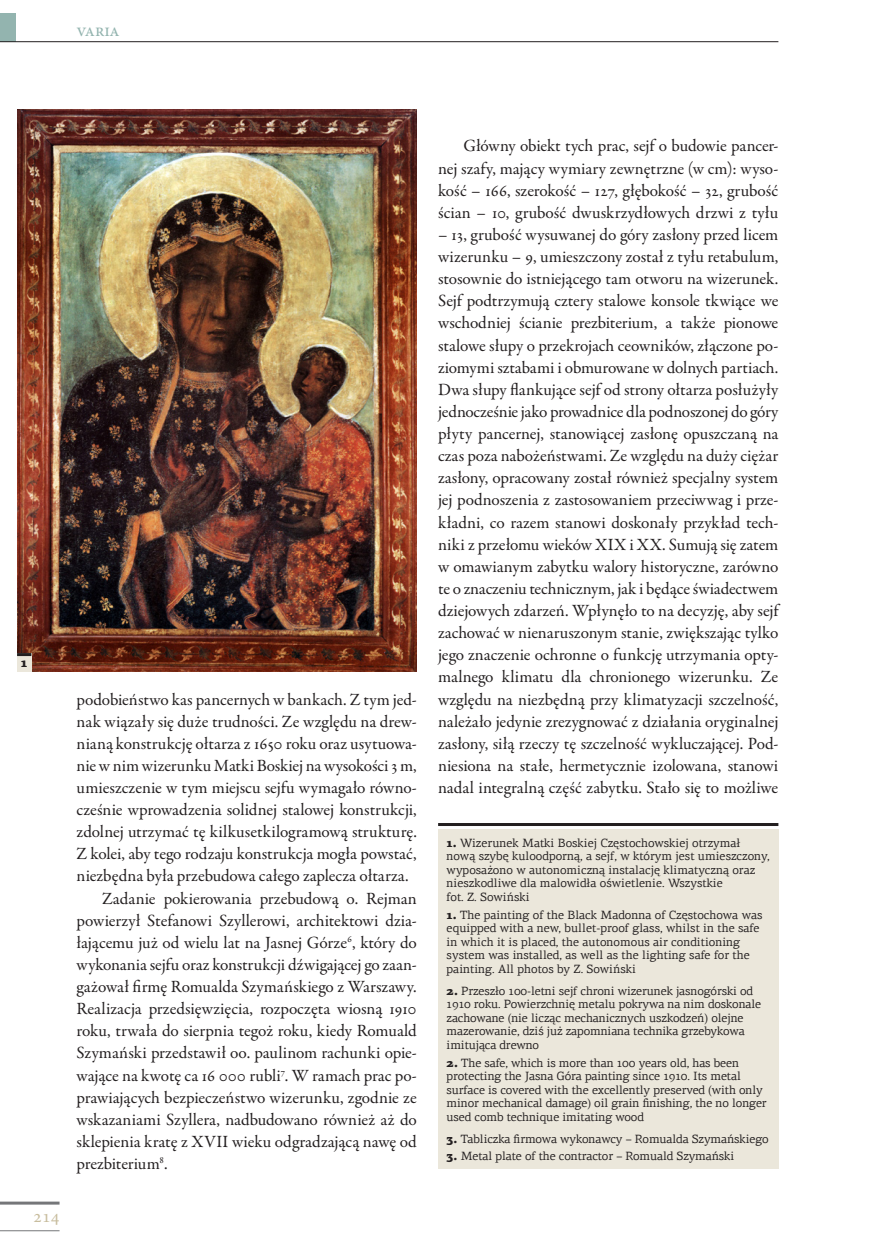
<style>
.page{position:relative;width:872px;height:1255px;background:#fff}
.page>*{position:absolute;margin:0;border:0;box-sizing:border-box;transform-origin:0 0}
.t1{font:18px "Minion Pro";letter-spacing:-.015em;color:#93b4af}
.t2{font:18px "Minion Pro";color:#c8bd9e}
.Styl_akapitowy_1{font:17.25px/22px "Garamond Premr Pro";color:#231f20;text-align:justify}
.t3{font:900 12.75px "PF Agora Serif Pro";color:#231f20}
.t4{font:12px/13.5px "PF Agora Serif Pro";letter-spacing:-.01em;color:#231f20}
.s1{font-weight:900}
</style>
<div class="page">
<hr style="left:0;top:1201px;width:60px;height:3px;background:#757679">
<hr style="left:0;top:1230px;width:60px;height:1px;background:#757679">
<div style="left:0;top:13px;width:16px;height:29px;background:#93b4af"></div>
<hr style="left:0;top:41px;width:778px;height:1px;background:#231f20">
<img style="left:17px;top:110px;width:400px;height:561px">
<div style="left:438px;top:829px;width:340px;height:339px;background:#ebe7db"></div>
<hr style="left:438px;top:823px;width:340px;height:3px;background:#231f20">
<div style="left:17px;top:653px;width:14px;height:18px;background:#ebe7db"></div>
<hr style="left:17px;top:653px;width:14px;height:3px;background:#231f20">
<p class="t1" style="left:77px;top:18px;width:45px">varia</p>
<p class="t3" style="left:21px;top:654px;width:8px">1</p>
<p class="t2" style="left:33px;top:1203px;width:28px">214</p>
<p class="Styl_akapitowy_1" style="left:77px;top:688px;width:342px">podobieństwo kas pancernych w bankach. Z tym jed&shy;nak wiązały się duże trudności. Ze względu na drew&shy;nianą konstrukcję ołtarza z 1650 roku oraz usytuowa&shy;nie wnim wizerunku Matki Boskiej na wysokości 3 m, umieszczenie w tym miejscu sejfu wymagało równo&shy;cześnie wprowadzenia solidnej stalowej konstrukcji, zdolnej utrzymać tę kilkusetkilogramową strukturę.<br>Z kolei, aby tego rodzaju konstrukcja mogła powstać, niezbędna była przebudowa całego zaplecza ołtarza.</p>
<p class="Styl_akapitowy_1" style="left:77px;top:887px;width:342px;text-indent:26px">Zadanie pokierowania przebudową o. Rejman powierzył Stefanowi Szyllerowi, architektowi dzia&shy;łającemu już od wielu lat na Jasnej Górze<sup>6</sup>, który do wykonania sejfu oraz konstrukcji dźwigającej go zaan&shy;gażował firmę Romualda Szymańskiego z Warszawy.<br>Realizacja przedsięwzięcia, rozpoczęta wiosną 1910 roku, trwała do sierpnia tegoż roku, kiedy Romuald Szymański przedstawił oo. paulinom rachunki opie&shy;wające na kwotę ca 16 000 rubli<sup>7</sup>. W ramach prac po&shy;prawiających bezpieczeństwo wizerunku, zgodnie ze wskazaniami Szyllera, nadbudowano również aż do sklepienia kratę z XVII wieku odgradzającą nawę od prezbiterium<sup>8</sup>.</p>
<p class="Styl_akapitowy_1" style="left:438px;top:135px;width:342px;text-indent:26px">Główny obiekt tych prac, sejf o budowie pancer&shy;nej szafy, mający wymiary zewnętrzne (w cm): wyso&shy;kość – 166, szerokość – 127, głębokość – 32, grubość ścian – 10, grubość dwuskrzydłowych drzwi z tyłu</p>
<p class="Styl_akapitowy_1" style="left:438px;top:224px;width:342px">– 13, grubość wysuwanej do góry zasłony przed licem wizerunku – 9, umieszczony został z tyłu retabulum, stosownie do istniejącego tam otworu na wizerunek.<br>Sejf podtrzymują cztery stalowe konsole tkwiące we wschodniej ścianie prezbiterium, a także pionowe stalowe słupy o przekrojach ceowników, złączone po&shy;ziomymi sztabami i obmurowane w dolnych partiach.<br>Dwa słupy flankujące sejf od strony ołtarza posłużyły jednocześnie jako prowadnice dla podnoszonej do góry płyty pancernej, stanowiącej zasłonę opuszczaną na czas poza nabożeństwami. Ze względu na duży ciężar zasłony, opracowany został również specjalny system jej podnoszenia z zastosowaniem przeciwwag i prze&shy;kładni, co razem stanowi doskonały przykład tech&shy;niki z przełomu wieków XIX i XX. Sumują się zatem w omawianym zabytku walory historyczne, zarówno te o znaczeniu technicznym, jak i będące świadectwem dziejowych zdarzeń. Wpłynęło to na decyzję, aby sejf zachować w nienaruszonym stanie, zwiększając tylko jego znaczenie ochronne o funkcję utrzymania opty&shy;malnego klimatu dla chronionego wizerunku. Ze względu na niezbędną przy klimatyzacji szczelność, należało jedynie zrezygnować z działania oryginalnej zasłony, siłą rzeczy tę szczelność wykluczającej. Pod&shy;niesiona na stałe, hermetycznie izolowana, stanowi nadal integralną część zabytku. Stało się to możliwe</p>
<p class="t4" style="left:446px;top:836px;width:325px"><span class="s1">1.</span> Wizerunek Matki Boskiej Częstochowskiej otrzymał nową szybę kuloodporną, a sejf, w którym jest umieszczony, wyposażono w autonomiczną instalację klimatyczną oraz nieszkodliwe dla malowidła oświetlenie. Wszystkie<br>fot. Z. Sowiński</p>
<p class="t4" style="left:446px;top:907px;width:317px"><span class="s1">1.</span> The painting of the Black Madonna of Częstochowa was equipped with a new, bullet-proof glass, whilst in the safe in which it is placed, the autonomous air conditioning system was installed, as well as the lighting safe for the painting. All photos by Z. Sowiński</p>
<p class="t4" style="left:446px;top:983px;width:316px"><span class="s1">2.</span> Przeszło 100-letni sejf chroni wizerunek jasnogórski od 1910 roku. Powierzchnię metalu pokrywa na nim doskonale zachowane (nie licząc mechanicznych uszkodzeń) olejne mazerowanie, dziś już zapomniana technika grzebykowa imitująca drewno</p>
<p class="t4" style="left:446px;top:1055px;width:322px"><span class="s1">2.</span> The safe, which is more than 100 years old, has been protecting the Jasna Góra painting since 1910. Its metal surface is covered with the excellently preserved (with only minor mechanical damage) oil grain finishing, the no longer used comb technique imitating wood</p>
<p class="t4" style="left:446px;top:1131px;width:323px"><span class="s1">3.</span> Tabliczka firmowa wykonawcy – Romualda Szymańskiego</p>
<p class="t4" style="left:446px;top:1149px;width:289px"><span class="s1">3.</span> Metal plate of the contractor – Romuald Szymański</p>
</div>
